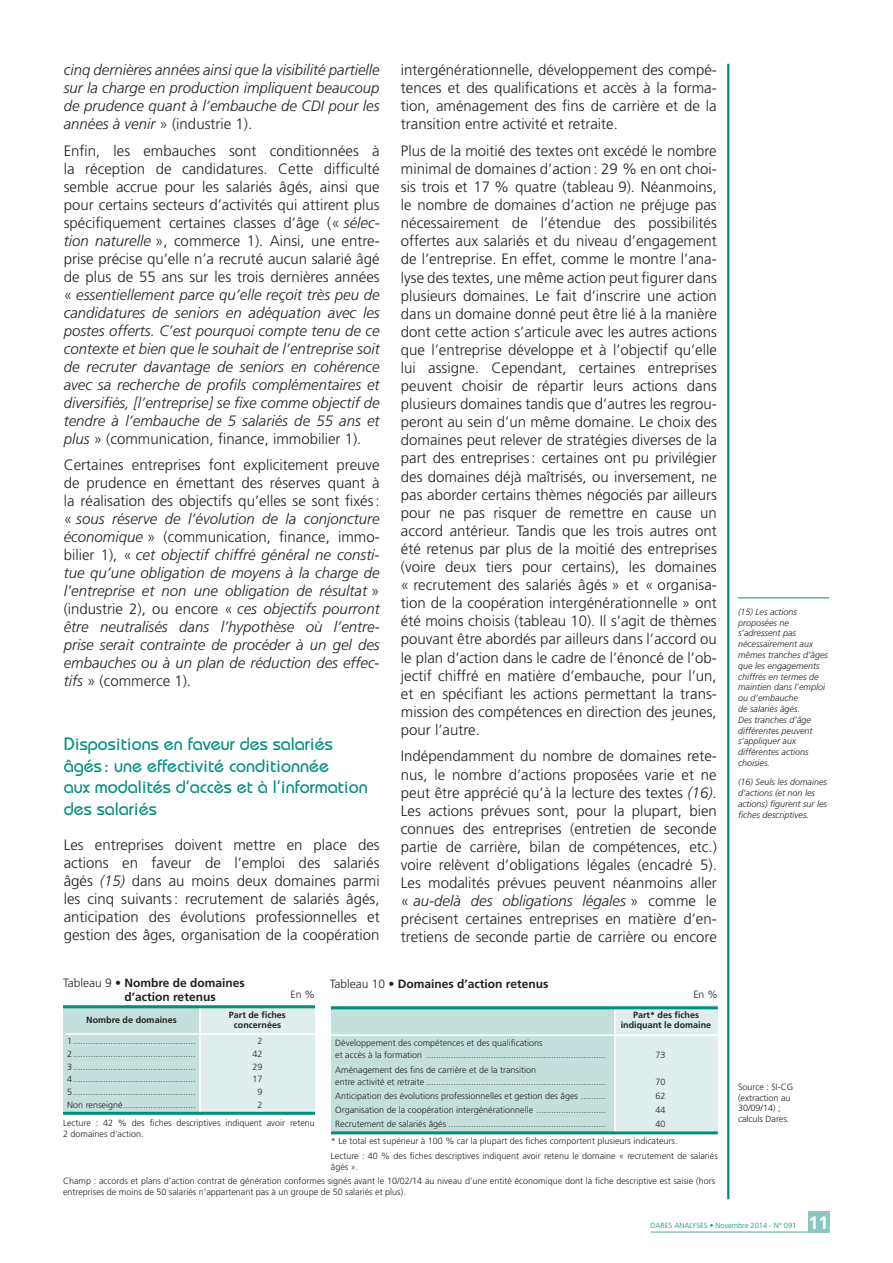
<style>
.page{position:relative;width:893px;height:1263px;background:#fff}
.page>*{position:absolute;margin:0;border:0;box-sizing:border-box;transform-origin:0 0}
.t1{font:500 18px/21.6px "Bauhaus";color:#008e7f}
.t2{font:700 18px "Frutiger";color:#fff}
.t3{font:300 15px/18.1px "Frutiger";color:#231f20;text-align:justify}
.t4{font:italic 300 15px/18px "Frutiger";color:#231f20;text-align:justify}
.t5{font:700 12px/14.4px "Frutiger";color:#231f20}
.t6{font:300 10.5px "Frutiger";color:#231f20}
.t7{font:300 9px/10.8px "Frutiger";color:#231f20}
.t8{font:italic 300 9px/10.8px "Frutiger";color:#231f20}
.t9{font:700 9px/10.8px "Frutiger";color:#231f20;text-align:center}
.t10{font:300 7.5px "Frutiger";color:#008e7f}
.s1{font-style:normal}
.s2{font-style:italic}
.s3{font-weight:300}
</style>
<div class="page">
<hr style="left:738px;top:598px;width:91px;height:1px;background:#008e7f">
<hr style="left:727px;top:64px;width:2px;height:1135px;background:#008e7f">
<div style="left:808px;top:1211px;width:21px;height:22px;background:#8cc7c2"></div>
<hr style="left:651px;top:1231px;width:178px;height:2px;background:#8cc7c2">
<div style="left:63px;top:1005px;width:137px;height:107px;background:#c3e0dd"></div>
<div style="left:200px;top:1005px;width:115px;height:107px;background:#dfeeec"></div>
<div style="left:331px;top:1006px;width:283px;height:125px;background:#c3e0dd"></div>
<div style="left:614px;top:1005px;width:104px;height:125px;background:#dfeeec"></div>
<hr style="left:66px;top:1033px;width:249px;height:2px;background:#fff">
<hr style="left:331px;top:1034px;width:387px;height:2px;background:#fff">
<hr style="left:199px;top:1005px;width:2px;height:108px;background:#fff">
<hr style="left:614px;top:1005px;width:2px;height:129px;background:#fff">
<hr style="left:63px;top:1005px;width:252px;height:3px;background:#008e7f">
<hr style="left:63px;top:1112px;width:252px;height:3px;background:#008e7f">
<hr style="left:331px;top:1006px;width:387px;height:3px;background:#008e7f">
<hr style="left:331px;top:1131px;width:387px;height:3px;background:#008e7f">
<p class="t4" style="left:64px;top:61px;width:317px">cinq dernières années ainsi que la visibilité partielle sur la charge en production impliquent beaucoup de prudence quant à l’embauche de CDI pour les années à venir <span class="s1">» (industrie 1).</span></p>
<p class="t4" style="left:64px;top:142px;width:317px"><span class="s1">Enfin, les embauches sont conditionnées à la réception de candidatures. Cette difficulté semble accrue pour les salariés âgés, ainsi que pour certains secteurs d’activités qui attirent plus spécifiquement certaines classes d’âge («</span> sélec&shy;tion naturelle <span class="s1">», commerce 1). Ainsi, une entre&shy;prise précise qu’elle n’a recruté aucun salarié âgé de plus de 55 ans sur les trois dernières années «</span> essentiellement parce qu’elle reçoit très peu de candidatures de seniors en adéquation avec les postes offerts. C’est pourquoi compte tenu de ce contexte et bien que le souhait de l’entreprise soit de recruter davantage de seniors en cohérence avec sa recherche de profils complémentaires et diversifiés, [l’entreprise] se fixe comme objectif de tendre à l’embauche de 5 salariés de 55 ans et plus <span class="s1">» (communication, finance, immobilier 1).</span></p>
<p class="t4" style="left:64px;top:456px;width:317px"><span class="s1">Certaines entreprises font explicitement preuve de prudence en émettant des réserves quant à la réalisation des objectifs qu’elles se sont fixés: «</span> sous réserve de l’évolution de la conjoncture économique <span class="s1">» (communication, finance, immo&shy;bilier 1), «</span> cet objectif chiffré général ne consti&shy;tue qu’une obligation de moyens à la charge de l’entreprise et non une obligation de résultat <span class="s1">» (industrie 2), ou encore «</span> ces objectifs pourront être neutralisés dans l’hypothèse où l’entre&shy;prise serait contrainte de procéder à un gel des embauches ou à un plan de réduction des effec&shy;tifs <span class="s1">» (commerce 1).</span></p>
<p class="t1" style="left:64px;top:733px;width:306px">Dispositions en faveur des salariés âgés : une effectivité conditionnée<br>aux modalités d’accès et à l’information des salariés</p>
<p class="t3" style="left:64px;top:836px;width:317px">Les entreprises doivent mettre en place des actions en faveur de l’emploi des salariés âgés <span class="s2">(15)</span> dans au moins deux domaines parmi les cinq suivants: recrutement de salariés âgés, anticipation des évolutions professionnelles et gestion des âges, organisation de la coopération</p>
<p class="t3" style="left:401px;top:61px;width:317px">intergénérationnelle, développement des compé&shy;tences et des qualifications et accès à la forma&shy;tion, aménagement des fins de carrière et de la transition entre activité et retraite.</p>
<p class="t3" style="left:401px;top:142px;width:317px">Plus de la moitié des textes ont excédé le nombre minimal de domaines d’action: 29 % en ont choi&shy;sis trois et 17 % quatre (tableau 9). Néanmoins, le nombre de domaines d’action ne préjuge pas nécessairement de l’étendue des possibilités offertes aux salariés et du niveau d’engagement de l’entreprise. En effet, comme le montre l’ana&shy;lyse des textes, une même action peut figurer dans plusieurs domaines. Le fait d’inscrire une action dans un domaine donné peut être lié à la manière dont cette action s’articule avec les autres actions que l’entreprise développe et à l’objectif qu’elle lui assigne. Cependant, certaines entreprises peuvent choisir de répartir leurs actions dans plusieurs domaines tandis que d’autres les regrou&shy;peront au sein d’un même domaine. Le choix des domaines peut relever de stratégies diverses de la part des entreprises: certaines ont pu privilégier des domaines déjà maîtrisés, ou inversement, ne pas aborder certains thèmes négociés par ailleurs pour ne pas risquer de remettre en cause un accord antérieur. Tandis que les trois autres ont été retenus par plus de la moitié des entreprises (voire deux tiers pour certains), les domaines « recrutement des salariés âgés » et « organisa&shy;tion de la coopération intergénérationnelle » ont été moins choisis (tableau 10). Il s’agit de thèmes pouvant être abordés par ailleurs dans l’accord ou le plan d’action dans le cadre de l’énoncé de l’ob&shy;jectif chiffré en matière d’embauche, pour l’un, et en spécifiant les actions permettant la trans&shy;mission des compétences en direction des jeunes, pour l’autre.</p>
<p class="t3" style="left:401px;top:747px;width:317px">Indépendamment du nombre de domaines rete&shy;nus, le nombre d’actions proposées varie et ne peut être apprécié qu’à la lecture des textes <span class="s2">(16)</span>.<br>Les actions prévues sont, pour la plupart, bien connues des entreprises (entretien de seconde partie de carrière, bilan de compétences, etc.) voire relèvent d’obligations légales (encadré 5).<br>Les modalités prévues peuvent néanmoins aller « <span class="s2">au-delà des obligations légales</span> » comme le précisent certaines entreprises en matière d’en&shy;tretiens de seconde partie de carrière ou encore</p>
<p class="t5" style="left:125px;top:975px;width:122px;text-indent:-62px"><span class="s3">Tableau 9</span> • Nombre de domaines d’action retenus</p>
<p class="t5" style="left:330px;top:976px;width:220px"><span class="s3">Tableau 10</span> • Domaines d’action retenus</p>
<p class="t7" style="left:67px;top:1035px;width:130px">1.................................................</p>
<p class="t7" style="left:258px;top:1035px;width:7px">2</p>
<p class="t7" style="left:67px;top:1048px;width:130px">2.................................................</p>
<p class="t7" style="left:253px;top:1048px;width:12px">42</p>
<p class="t7" style="left:67px;top:1061px;width:130px">3.................................................</p>
<p class="t7" style="left:253px;top:1061px;width:12px">29</p>
<p class="t7" style="left:67px;top:1074px;width:130px">4.................................................</p>
<p class="t7" style="left:253px;top:1074px;width:12px">17</p>
<p class="t7" style="left:67px;top:1087px;width:130px">5.................................................</p>
<p class="t7" style="left:258px;top:1087px;width:7px">9</p>
<p class="t7" style="left:67px;top:1100px;width:130px">Non renseigné.............................</p>
<p class="t7" style="left:258px;top:1100px;width:7px">2</p>
<p class="t6" style="left:290px;top:988px;width:26px">En %</p>
<p class="t6" style="left:693px;top:989px;width:26px">En %</p>
<p class="t9" style="left:86px;top:1014px;width:92px">Nombre de domaines</p>
<p class="t9" style="left:621px;top:1009px;width:92px">Part* des fiches indiquant le domaine</p>
<p class="t9" style="left:229px;top:1009px;width:59px">Part de fiches concernées</p>
<p class="t7" style="left:335px;top:1037px;width:272px;line-height:12px">Développement des compétences et des qualifications<br>et accès à la formation ........................................................................</p>
<p class="t7" style="left:655px;top:1050px;width:12px">73</p>
<p class="t7" style="left:335px;top:1063px;width:272px;line-height:12px">Aménagement des fins de carrière et de la transition<br>entre activité et retraite ........................................................................</p>
<p class="t7" style="left:655px;top:1076px;width:12px">70</p>
<p class="t7" style="left:335px;top:1090px;width:272px">Anticipation des évolutions professionnelles et gestion des âges ..........</p>
<p class="t7" style="left:655px;top:1090px;width:12px">62</p>
<p class="t7" style="left:335px;top:1104px;width:272px">Organisation de la coopération intergénérationnelle ............................</p>
<p class="t7" style="left:655px;top:1104px;width:12px">44</p>
<p class="t7" style="left:335px;top:1119px;width:272px">Recrutement de salariés âgés ...............................................................</p>
<p class="t7" style="left:655px;top:1119px;width:12px">40</p>
<p class="t7" style="left:63px;top:1118px;width:253px">Lecture : 42 % des fiches descriptives indiquent avoir retenu<br>2 domaines d’action.</p>
<p class="t7" style="left:331px;top:1133px;width:388px;line-height:15px">* Le total est supérieur à 100 % car la plupart des fiches comportent plusieurs indicateurs.<br>Lecture : 40 % des fiches descriptives indiquent avoir retenu le domaine « recrutement de salariés</p>
<p class="t7" style="left:331px;top:1161px;width:29px">âgés ».</p>
<p class="t7" style="left:63px;top:1176px;width:654px">Champ : accords et plans d’action contrat de génération conformes signés avant le 10/02/14 au niveau d’une entité économique dont la fiche descriptive est saisie (hors entreprises de moins de 50 salariés n’appartenant pas à un groupe de 50 salariés et plus).</p>
<p class="t8" style="left:738px;top:606px;width:92px">(15) Les actions proposées ne s’adressent pas nécessairement aux mêmes tranches d’âges que les engagements chiffrés en termes de maintien dans l’emploi ou d’embauche<br>de salariés âgés.<br>Des tranches d’âge différentes peuvent s’appliquer aux différentes actions choisies.</p>
<p class="t8" style="left:738px;top:777px;width:91px">(16) Seuls les domaines d’actions (et non les actions) figurent sur les fiches descriptives.</p>
<p class="t7" style="left:738px;top:1081px;width:57px">Source : SI-CG (extraction au<br>30/09/14) ; calculs Dares.</p>
<p class="t10" style="left:651px;top:1221px;width:147px">DARES ANALYSES • Novembre 2014 - N° 091</p>
<p class="t2" style="left:808px;top:1212px;width:22px">11</p>
</div>
